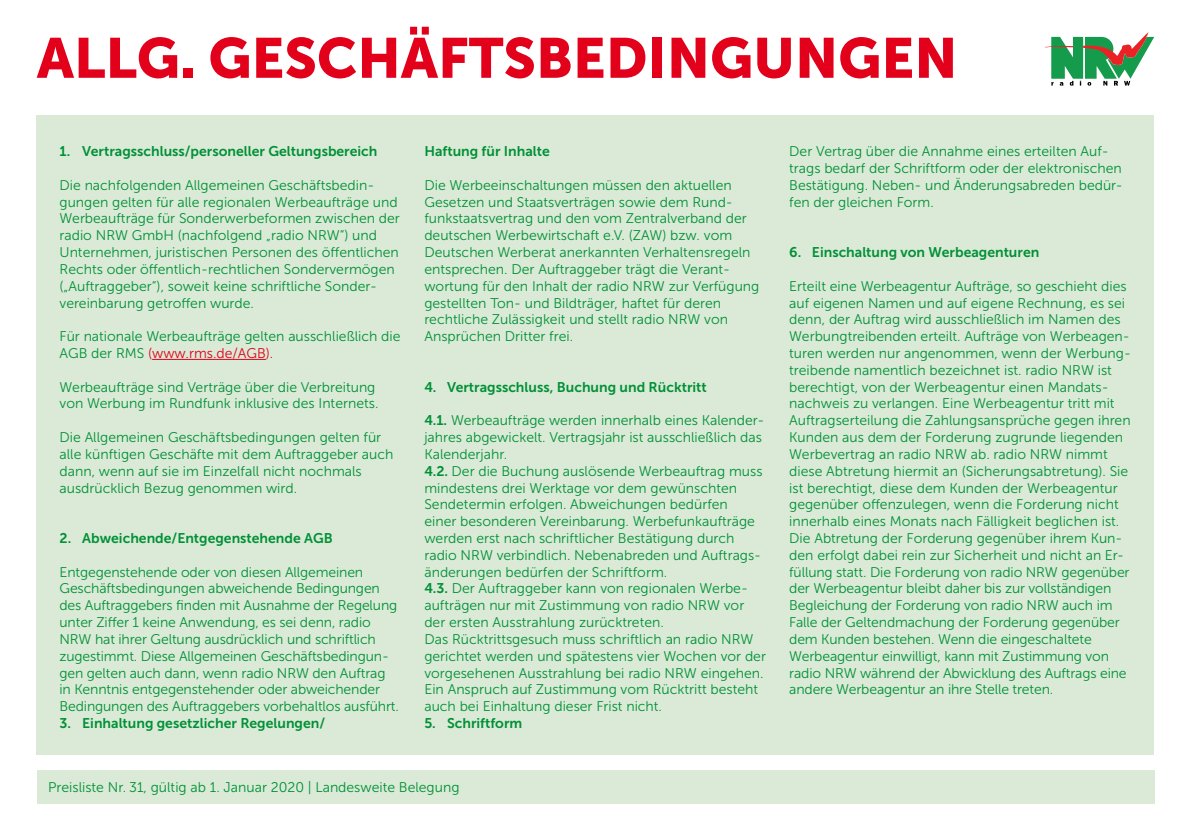
<style>
.page{position:relative;width:1191px;height:840px;background:#fff}
.page>*{position:absolute;margin:0;border:0;box-sizing:border-box;transform-origin:0 0}
.t1{font:56px "Museo Sans 900";color:#e2001a}
.t2{font:14px/16.8px "Museo Sans 300";color:#009036}
.t3{font:14px "Museo Sans 700";color:#009036}
.s1{color:#e2001a}
.s2{font-family:"Museo Sans 700"}
</style>
<div class="page">
<svg style="left:1044px;top:32px;width:110px;height:54px"></svg>
<div style="left:37px;top:769px;width:1117px;height:33px;background:#daead6"></div>
<div style="left:37px;top:116px;width:1117px;height:638px;background:#daead6"></div>
<hr style="left:152px;top:359px;width:114px;height:1px;background:#e2001a">
<h1 class="t1" style="left:37px;top:26px;width:922px">ALLG. GESCHÄFTSBEDINGUNGEN</h1>
<p class="t3" style="left:60px;top:143px;width:319px">1. Vertragsschluss/personeller Geltungsbereich</p>
<p class="t2" style="left:60px;top:176px;width:342px">Die nachfolgenden Allgemeinen Geschäftsbedin&shy;gungen gelten für alle regionalen Werbeaufträge und Werbeaufträge für Sonderwerbeformen zwischen der radio NRW GmbH (nachfolgend „radio NRW“) und Unternehmen, juristischen Personen des öffentlichen Rechts oder öffentlich-rechtlichen Sondervermögen („Auftraggeber“), soweit keine schriftliche Sonder&shy;vereinbarung getroffen wurde.</p>
<p class="t2" style="left:60px;top:328px;width:342px">Für nationale Werbeaufträge gelten ausschließlich die<br>AGB der RMS <span class="s1">(www.rms.de/AGB).</span></p>
<p class="t2" style="left:60px;top:378px;width:320px">Werbeaufträge sind Verträge über die Verbreitung von Werbung im Rundfunk inklusive des Internets.</p>
<p class="t2" style="left:60px;top:428px;width:335px">Die Allgemeinen Geschäftsbedingungen gelten für alle künftigen Geschäfte mit dem Auftraggeber auch dann, wenn auf sie im Einzelfall nicht nochmals ausdrücklich Bezug genommen wird.</p>
<p class="t3" style="left:60px;top:530px;width:275px">2. Abweichende/Entgegenstehende AGB</p>
<p class="t2" style="left:60px;top:563px;width:341px">Entgegenstehende oder von diesen Allgemeinen Geschäftsbedingungen abweichende Bedingungen des Auftraggebers finden mit Ausnahme der Regelung unter Ziffer 1 keine Anwendung, es sei denn, radio NRW hat ihrer Geltung ausdrücklich und schriftlich zugestimmt. Diese Allgemeinen Geschäftsbedingun&shy;gen gelten auch dann, wenn radio NRW den Auftrag in Kenntnis entgegenstehender oder abweichender Bedingungen des Auftraggebers vorbehaltlos ausführt.</p>
<p class="t3" style="left:60px;top:715px;width:267px">3. Einhaltung gesetzlicher Regelungen/</p>
<p class="t3" style="left:424px;top:143px;width:127px">Haftung für Inhalte</p>
<p class="t2" style="left:424px;top:176px;width:336px">Die Werbeeinschaltungen müssen den aktuellen Gesetzen und Staatsverträgen sowie dem Rund&shy;funkstaatsvertrag und den vom Zentralverband der deutschen Werbewirtschaft e.V. (ZAW) bzw. vom Deutschen Werberat anerkannten Verhaltensregeln entsprechen. Der Auftraggeber trägt die Verant&shy;wortung für den Inhalt der radio NRW zur Verfügung gestellten Ton- und Bildträger, haftet für deren rechtliche Zulässigkeit und stellt radio NRW von Ansprüchen Dritter frei.</p>
<p class="t3" style="left:424px;top:379px;width:284px">4. Vertragsschluss, Buchung und Rücktritt</p>
<p class="t2" style="left:424px;top:412px;width:343px"><span class="s2">4.1.</span> Werbeaufträge werden innerhalb eines Kalender&shy;jahres abgewickelt. Vertragsjahr ist ausschließlich das Kalenderjahr.<br><span class="s2">4.2.</span> Der die Buchung auslösende Werbeauftrag muss mindestens drei Werktage vor dem gewünschten Sendetermin erfolgen. Abweichungen bedürfen<br>einer besonderen Vereinbarung. Werbefunkaufträge werden erst nach schriftlicher Bestätigung durch radio NRW verbindlich. Nebenabreden und Auftrags&shy;änderungen bedürfen der Schriftform.<br><span class="s2">4.3.</span> Der Auftraggeber kann von regionalen Werbe&shy;aufträgen nur mit Zustimmung von radio NRW vor der ersten Ausstrahlung zurücktreten.<br>Das Rücktrittsgesuch muss schriftlich an radio NRW gerichtet werden und spätestens vier Wochen vor der vorgesehenen Ausstrahlung bei radio NRW eingehen.<br>Ein Anspruch auf Zustimmung vom Rücktritt besteht auch bei Einhaltung dieser Frist nicht.</p>
<p class="t3" style="left:424px;top:715px;width:99px">5. Schriftform</p>
<p class="t2" style="left:48px;top:778px;width:413px">Preisliste Nr. 31, gültig ab 1. Januar 2020 | Landesweite Belegung</p>
<p class="t2" style="left:789px;top:143px;width:335px">Der Vertrag über die Annahme eines erteilten Auf&shy;trags bedarf der Schriftform oder der elektronischen Bestätigung. Neben- und Änderungsabreden bedür&shy;fen der gleichen Form.</p>
<p class="t3" style="left:789px;top:244px;width:251px">6. Einschaltung von Werbeagenturen</p>
<p class="t2" style="left:789px;top:277px;width:343px">Erteilt eine Werbeagentur Aufträge, so geschieht dies auf eigenen Namen und auf eigene Rechnung, es sei denn, der Auftrag wird ausschließlich im Namen des Werbungtreibenden erteilt. Aufträge von Werbeagen&shy;turen werden nur angenommen, wenn der Werbung&shy;treibende namentlich bezeichnet ist. radio NRW ist berechtigt, von der Werbeagentur einen Mandats&shy;nachweis zu verlangen. Eine Werbeagentur tritt mit Auftragserteilung die Zahlungsansprüche gegen ihren Kunden aus dem der Forderung zugrunde liegenden Werbevertrag an radio NRW ab. radio NRW nimmt diese Abtretung hiermit an (Sicherungsabtretung). Sie ist berechtigt, diese dem Kunden der Werbeagentur gegenüber offenzulegen, wenn die Forderung nicht innerhalb eines Monats nach Fälligkeit beglichen ist.<br>Die Abtretung der Forderung gegenüber ihrem Kun&shy;den erfolgt dabei rein zur Sicherheit und nicht an Er&shy;füllung statt. Die Forderung von radio NRW gegenüber der Werbeagentur bleibt daher bis zur vollständigen Begleichung der Forderung von radio NRW auch im Falle der Geltendmachung der Forderung gegenüber dem Kunden bestehen. Wenn die eingeschaltete Werbeagentur einwilligt, kann mit Zustimmung von radio NRW während der Abwicklung des Auftrags eine andere Werbeagentur an ihre Stelle treten.</p>
</div>
